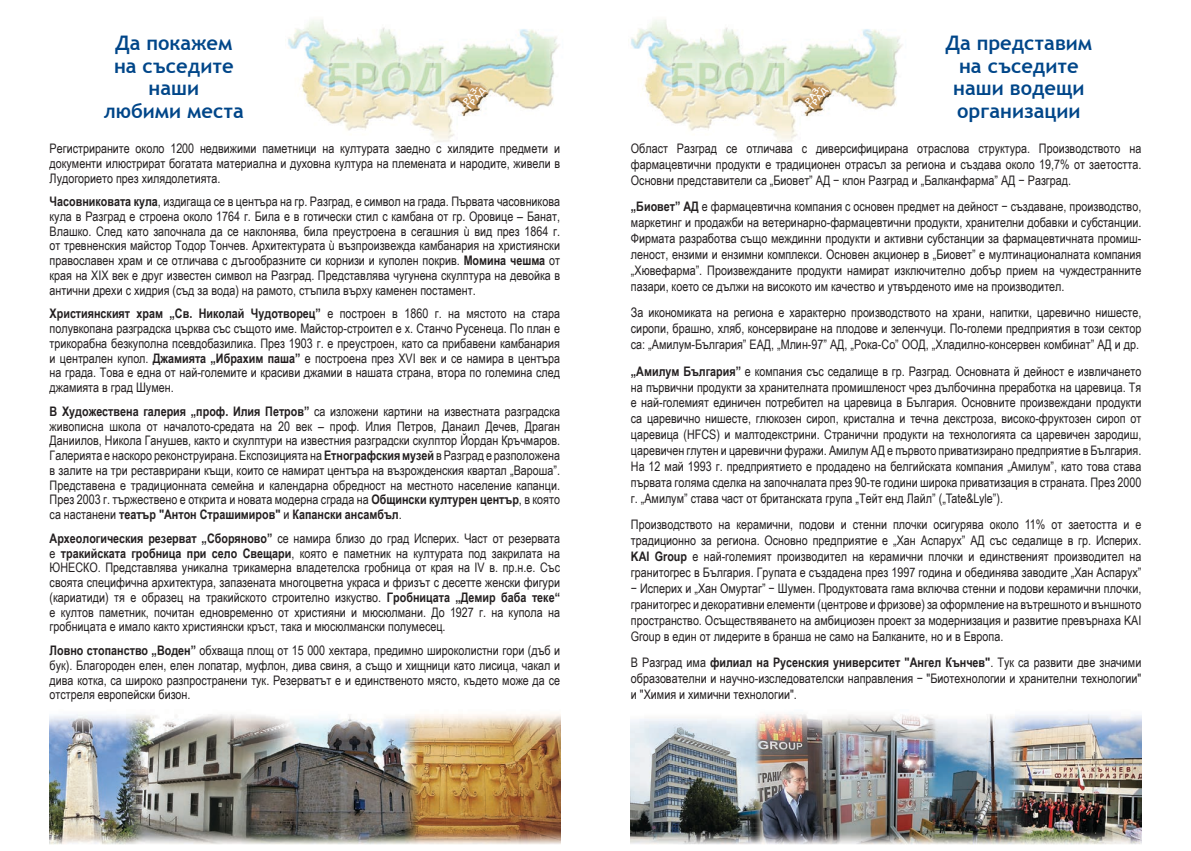
<style>
.page{position:relative;width:1191px;height:851px;background:#fff}
.page>*{position:absolute;margin:0;border:0;box-sizing:border-box;transform-origin:0 0}
.t1{font:700 20px/22.5px "Trebuchet MS";color:#004689;text-align:center}
.t2{font:13.12px/14.8px "Arial Narrow";color:#231f20;text-align:justify}
.t3{font:700 8px/6.2px "Trebuchet MS";color:#fff;scale:1.25 1}
.s1{font-weight:700}
</style>
<div class="page">
<img style="left:288px;top:19px;width:272px;height:124px">
<img style="left:631px;top:19px;width:272px;height:124px">
<img style="left:50px;top:714px;width:510px;height:131px">
<img style="left:631px;top:714px;width:510px;height:131px">
<h1 class="t1" style="left:104px;top:32px;width:142px">Да покажем на съседите наши<br>любими места</h1>
<h1 class="t1" style="left:945px;top:32px;width:148px">Да представим на съседите наши водещи организации</h1>
<p class="t3" style="left:461px;top:103px;width:25px;rotate:-52deg">РАЗ-<br>ГРАД</p>
<p class="t3" style="left:803px;top:103px;width:25px;rotate:-52deg">РАЗ-<br>ГРАД</p>
<p class="t2" style="left:50px;top:140px;width:512px">Регистрираните около 1200 недвижими паметници на културата заедно с хилядите предмети и документи илюстрират богатата материална и духовна култура на племената и народите, живели в Лудогорието през хилядолетията.</p>
<p class="t2" style="left:50px;top:194px;width:512px"><span class="s1">Часовниковата кула</span>, издигаща се в центъра на гр. Разград, е символ на града. Първата часовникова кула в Разград е строена около 1764 г. Била е в готически стил с камбана от гр. Оровице – Банат, Влашко. След като започнала да се наклонява, била преустроена в сегашния ù вид през 1864 г. от тревненския майстор Тодор Тончев. Архитектурата ù възпроизвежда камбанария на християнски православен храм и се отличава с дъгообразните си корнизи и куполен покрив. <span class="s1">Момина чешма</span> от края на ХІХ век е друг известен символ на Разград. Представлява чугунена скулптура на девойка в антични дрехи с хидрия (съд за вода) на рамото, стъпила върху каменен постамент.</p>
<p class="t2" style="left:50px;top:306px;width:512px"><span class="s1">Християнският храм „Св. Николай Чудотворец”</span> е построен в 1860 г. на мястото на стара полувкопана разградска църква със същото име. Майстор-строител е х. Станчо Русенеца. По план е трикорабна безкуполна псевдобазилика. През 1903 г. е преустроен, като са прибавени камбанария и централен купол. <span class="s1">Джамията „Ибрахим паша”</span> е построена през ХVІ век и се намира в центъра на града. Това е една от най-големите и красиви джамии в нашата страна, втора по големина след джамията в град Шумен.</p>
<p class="t2" style="left:50px;top:403px;width:512px"><span class="s1">В Художествена галерия „проф. Илия Петров”</span> са изложени картини на известната разградска живописна школа от началото-средата на 20 век – проф. Илия Петров, Данаил Дечев, Драган Даниилов, Никола Ганушев, както и скулптури на известния разградски скулптор Йордан Кръчмаров.<br>Галерията е наскоро реконструирана. Експозицията на <span class="s1">Етнографския музей</span> в Разград е разположена в залите на три реставрирани къщи, които се намират центъра на възрожденския квартал „Вароша”.<br>Представена е традиционната семейна и календарна обредност на местното население капанци.<br>През 2003 г. тържествено е открита и новата модерна сграда на <span class="s1">Общински културен център</span>, в която са настанени <span class="s1">театър "Антон Страшимиров"</span> и <span class="s1">Капански ансамбъл</span>.</p>
<p class="t2" style="left:50px;top:530px;width:512px"><span class="s1">Археологическия резерват „Сборяново”</span> се намира близо до град Исперих. Част от резервата е <span class="s1">тракийската гробница при село Свещари</span>, която e паметник на културата под закрилата на ЮНЕСКО. Представлява уникална трикамерна владетелска гробница от края на IV в. пр.н.е. Със своята специфична архитектура, запазената многоцветна украса и фризът с десетте женски фигури (кариатиди) тя е образец на тракийското строително изкуство. <span class="s1">Гробницата „Демир баба теке“ </span>е култов паметник, почитан едновременно от християни и мюсюлмани. До 1927 г. на купола на гробницата е имало както християнски кръст, така и мюсюлмански полумесец.</p>
<p class="t2" style="left:50px;top:642px;width:512px"><span class="s1">Ловно стопанство „Воден”</span> обхваща площ от 15 000 хектара, предимно широколистни гори (дъб и бук). Благороден елен, елен лопатар, муфлон, дива свиня, а също и хищници като лисица, чакал и дива котка, са широко разпространени тук. Резерватът е и единственото място, където може да се отстреля европейски бизон.</p>
<p class="t2" style="left:631px;top:140px;width:512px;line-height:15.9px">Област Разград се отличава с диверсифицирана отраслова структура. Производството на фармацевтични продукти е традиционен отрасъл за региона и създава около 19,7% от заетостта.<br>Основни представители са „Биовет” АД − клон Разград и „Балканфарма” АД − Разград.</p>
<p class="t2" style="left:631px;top:198px;width:512px;line-height:15.9px"><span class="s1">„Биовет” АД</span> e фармацевтична компания с основен предмет на дейност − създаване, производство, маркетинг и продажби на ветеринарно-фармацевтични продукти, хранителни добавки и субстанции.<br>Фирмата разработва също междинни продукти и активни субстанции за фармацевтичната промиш&shy;леност, ензими и ензимни комплекси. Основен акционер в „Биовет” е мултинационалната компания „Хювефарма”. Произвежданите продукти намират изключително добър прием на чуждестранните пазари, което се дължи на високото им качество и утвърденото име на производител.</p>
<p class="t2" style="left:631px;top:304px;width:512px;line-height:15.9px">За икономиката на региона е характерно производството на храни, напитки, царевично нишесте, сиропи, брашно, хляб, консервиране на плодове и зеленчуци. По-големи предприятия в този сектор са: „Амилум-България” ЕАД, „Млин-97” АД, „Рока-Со” ООД, „Хладилно-консервен комбинат” АД и др.</p>
<p class="t2" style="left:631px;top:362px;width:512px;line-height:15.9px"><span class="s1">„Амилум България”</span> е компания със седалище в гр. Разград. Основната й дейност е извличането на първични продукти за хранителната промишленост чрез дълбочинна преработка на царевица. Тя е най-големият единичен потребител на царевица в България. Основните произвеждани продукти са царевично нишесте, глюкозен сироп, кристална и течна декстроза, високо-фруктозен сироп от царевица (HFCS) и малтодекстрини. Странични продукти на технологията са царевичен зародиш, царевичен глутен и царевични фуражи. Амилум АД е първото приватизирано предприятие в България.<br>На 12 май 1993 г. предприятието е продадено на белгийската компания „Амилум”, като това става първата голяма сделка на започналата през 90-те години широка приватизация в страната. През 2000 г. „Амилум” става част от британската група „Тейт енд Лайл” („Tate&amp;Lyle”).</p>
<p class="t2" style="left:631px;top:516px;width:512px;line-height:15.9px">Производството на керамични, подови и стенни плочки осигурява около 11% от заетостта и е традиционно за региона. Основно предприятие е „Хан Аспарух” АД със седалище в гр. Исперих.<br><span class="s1">KAI Group</span> е най-големият производител на керамични плочки и единственият производител на гранитогрес в България. Групата е създадена през 1997 година и обединява заводите „Хан Аспарух” − Исперих и „Хан Омуртаг” − Шумен. Продуктовата гама включва стенни и подови керамични плочки, гранитогрес и декоративни елементи (центрове и фризове) за оформление на вътрешното и външното пространство. Осъществяването на амбициозен проект за модернизация и развитие превърнаха KAI Group в един от лидерите в бранша не само на Балканите, но и в Европа.</p>
<p class="t2" style="left:631px;top:654px;width:512px;line-height:15.9px">В Разград има <span class="s1">филиал на Русенския университет "Ангел Кънчев"</span>. Тук са развити две значими образователни и научно-изследователски направления − "Биотехнологии и хранителни технологии" и "Химия и химични технологии".</p>
</div>
